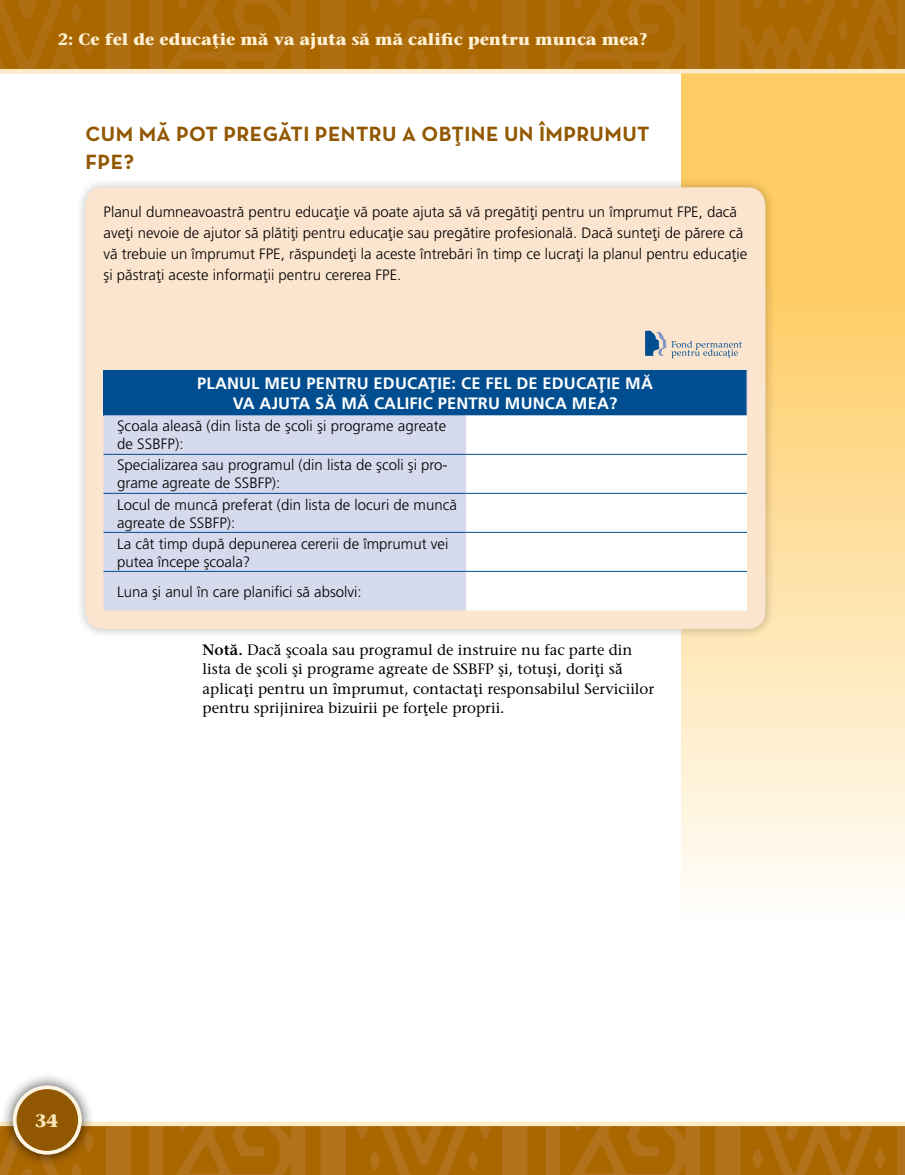
<style>
.page{position:relative;width:905px;height:1175px;background:#fff}
.page>*{position:absolute;margin:0;border:0;box-sizing:border-box;transform-origin:0 0}
.TOPIC-1_title_ALT{font:700 21px/28.5px "Neutralds Lat";letter-spacing:.02em;color:#925701}
.t1{font:700 18px "Stone Seriflds Lat";color:#fbe6b8}
.t2{font:700 16.5px/19.5px "Frutigerlds Lat";letter-spacing:.01em;color:#fff;text-align:center}
.t3{font:700 16.5px "Stone Seriflds Lat";color:#fdf0d3}
.t4{font:300 15px/18px "Frutigerlds Lat";color:#000}
.TOPIC-1_para_first-A{font:500 15px/19.5px "Stone Seriflds Lat";color:#000}
.s1{font-weight:600}
</style>
<div class="page">
<svg style="left:681px;top:73px;width:223px;height:816px;background:#fedf9f"></svg>
<img style="left:0;top:1126px;width:904px;height:48px">
<div style="left:0;top:1121px;width:904px;height:5px;background:#fcebc6"></div>
<div style="left:0;top:1072px;width:95px;height:95px;background:#000;opacity:.75"></div>
<div style="left:15px;top:1087px;width:65px;height:65px;background:#925701;border-radius:50%"></div>
<div style="left:13px;top:1085px;width:69px;height:69px;border:4px solid #fef5e2;border-radius:50%"></div>
<img style="left:0;top:0;width:904px;height:69px">
<hr style="left:0;top:69px;width:904px;height:4px;background:#fcebc6">
<div style="left:75px;top:177px;width:700px;height:462px;background:#000;opacity:.25"></div>
<div style="left:86px;top:187px;width:679px;height:442px;background:#fce5cf;border-radius:18px"></div>
<div style="left:104px;top:370px;width:643px;height:45px;background:#004e90"></div>
<div style="left:104px;top:415px;width:361px;height:195px;background:#d5daec"></div>
<div style="left:466px;top:415px;width:281px;height:195px;background:#fff"></div>
<hr style="left:746px;top:370px;width:1px;height:45px;background:#dcd3e8">
<hr style="left:465px;top:415px;width:1px;height:39px;background:#dcd3e8">
<hr style="left:465px;top:455px;width:1px;height:38px;background:#dcd3e8">
<hr style="left:465px;top:494px;width:1px;height:38px;background:#dcd3e8">
<hr style="left:465px;top:533px;width:1px;height:38px;background:#dcd3e8">
<hr style="left:465px;top:572px;width:1px;height:38px;background:#dcd3e8">
<hr style="left:104px;top:454px;width:361px;height:1px;background:#004e90">
<hr style="left:465px;top:454px;width:282px;height:1px;background:#004e90">
<hr style="left:104px;top:493px;width:361px;height:1px;background:#004e90">
<hr style="left:465px;top:493px;width:282px;height:1px;background:#004e90">
<hr style="left:104px;top:532px;width:361px;height:1px;background:#004e90">
<hr style="left:465px;top:532px;width:282px;height:1px;background:#004e90">
<hr style="left:104px;top:571px;width:361px;height:1px;background:#004e90">
<hr style="left:465px;top:571px;width:282px;height:1px;background:#004e90">
<svg style="left:645px;top:330px;width:96px;height:28px"></svg>
<p class="t3" style="left:58px;top:25px;width:591px">2: Ce fel de educaţie mă va ajuta să mă calific pentru munca mea?</p>
<p class="TOPIC-1_title_ALT" style="left:86px;top:119px;width:565px">CUM MĂ POT PREGĂTI PENTRU A OBŢINE UN ÎMPRUMUT<br>FPE?</p>
<p class="t4" style="left:104px;top:201px;width:645px;line-height:21px">Planul dumneavoastră pentru educaţie vă poate ajuta să vă pregătiţi pentru un împrumut FPE, dacă aveţi nevoie de ajutor să plătiţi pentru educaţie sau pregătire profesională. Dacă sunteţi de părere că vă trebuie un împrumut FPE, răspundeţi la aceste întrebări în timp ce lucraţi la planul pentru educaţie şi păstraţi aceste informaţii pentru cererea FPE.</p>
<p class="t2" style="left:197px;top:373px;width:457px">PLANUL MEU PENTRU EDUCAŢIE: CE FEL DE EDUCAŢIE MĂ<br>VA AJUTA SĂ MĂ CALIFIC PENTRU MUNCA MEA?</p>
<p class="t4" style="left:117px;top:417px;width:331px">Şcoala aleasă (din lista de şcoli şi programe agreate de SSBFP):</p>
<p class="t4" style="left:117px;top:456px;width:332px">Specializarea sau programul (din lista de şcoli şi pro&shy;grame agreate de SSBFP):</p>
<p class="t4" style="left:117px;top:495px;width:341px">Locul de muncă preferat (din lista de locuri de muncă agreate de SSBFP):</p>
<p class="t4" style="left:117px;top:534px;width:333px">La cât timp după depunerea cererii de împrumut vei putea începe şcoala?</p>
<p class="t4" style="left:117px;top:582px;width:246px">Luna şi anul în care planifici să absolvi:</p>
<p class="TOPIC-1_para_first-A" style="left:202px;top:639px;width:453px"><span class="s1">Notă.</span> Dacă şcoala sau programul de instruire nu fac parte din lista de şcoli şi programe agreate de SSBFP şi, totuşi, doriţi să aplicaţi pentru un împrumut, contactaţi responsabilul Serviciilor pentru sprijinirea bizuirii pe forţele proprii.</p>
<p class="t1" style="left:35px;top:1105px;width:24px">34</p>
</div>
